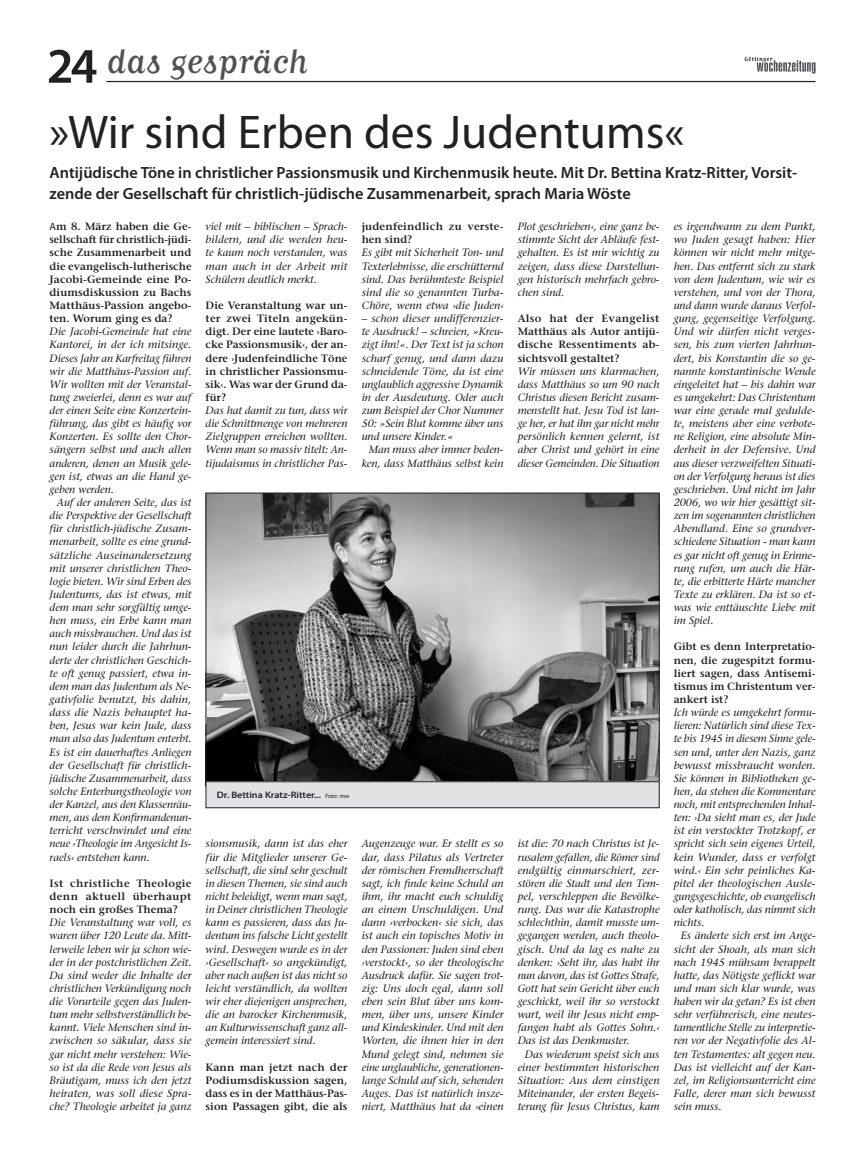
<style>
.page{position:relative;width:851px;height:1170px;background:#fff}
.page>*{position:absolute;margin:0;border:0;box-sizing:border-box;transform-origin:0 0}
.t1{font:47.5px "Myriad Pro";color:#212125}
.t2{font:40px "Matrix Script";color:#515054}
.t3{font:600 16.25px/21.2px "Myriad Pro";color:#212125}
.t4{font:italic 10.62px/13.1px "Stone Serif";color:#212125;text-align:justify}
.t5{font:600 10.62px/13.1px "Stone Serif";letter-spacing:.005em;color:#212125;text-align:justify}
.t6{font:600 semi-expanded 9.38px "Myriad Pro";color:#212125}
.s1{font-family:"Myriad Pro";font-weight:600;font-size:50px;color:#212125}
.s2{font-family:"Myriad Pro";font-weight:400}
.s3{font-weight:400;font-stretch:normal;font-size:6.25px}
</style>
<div class="page">
<svg style="left:744px;top:57px;width:71px;height:17px"></svg>
<hr style="left:106px;top:81px;width:709px;height:1px;background:#212125">
<img style="left:208px;top:494px;width:449px;height:287px">
<div style="left:206px;top:781px;width:453px;height:26px;background:#e0e2e3"></div>
<div style="left:206px;top:781px;width:453px;height:27px;border:1px solid #212125"></div>
<h2 class="t2" style="left:49px;top:42px;width:261px"><span class="s1">24</span> das gespräch</h2>
<h1 class="t1" style="left:50px;top:106px;width:636px">»Wir sind Erben des Judentums«</h1>
<h3 class="t3" style="left:50px;top:162px;width:749px">Antijüdische Töne in christlicher Passionsmusik und Kirchenmusik heute. Mit Dr. Bettina Kratz-Ritter, Vorsit&shy;zende der Gesellschaft für christlich-jüdische Zusammenarbeit, sprach Maria Wöste</h3>
<p class="t5" style="left:50px;top:220px;width:143px"><span class="s2">A</span>m 8. März haben die Ge&shy;sellschaft für christlich-jüdi&shy;sche Zusammenarbeit und die evangelisch-lutherische Jacobi-Gemeinde eine Po&shy;diumsdiskussion zu Bachs Matthäus-Passion angebo&shy;ten. Worum ging es da?</p>
<p class="t4" style="left:50px;top:325px;width:143px">Die Jacobi-Gemeinde hat eine Kantorei, in der ich mitsinge.<br>Dieses Jahr an Karfreitag führen wir die Matthäus-Passion auf.<br>Wir wollten mit der Veranstal&shy;tung zweierlei, denn es war auf der einen Seite eine Konzertein&shy;führung, das gibt es häufig vor Konzerten. Es sollte den Chor&shy;sängern selbst und auch allen anderen, denen an Musik gele&shy;gen ist, etwas an die Hand ge&shy;geben werden.</p>
<p class="t4" style="left:50px;top:496px;width:143px;text-indent:7px">Auf der anderen Seite, das ist die Perspektive der Gesellschaft für christlich-jüdische Zusam&shy;menarbeit, sollte es eine grund&shy;sätzliche Auseinandersetzung mit unserer christlichen Theo&shy;logie bieten. Wir sind Erben des Judentums, das ist etwas, mit dem man sehr sorgfältig umge&shy;hen muss, ein Erbe kann man auch missbrauchen. Und das ist nun leider durch die Jahrhun&shy;derte der christlichen Geschich&shy;te oft genug passiert, etwa in&shy;dem man das Judentum als Ne&shy;gativfolie benutzt, bis dahin, dass die Nazis behauptet ha&shy;ben, Jesus war kein Jude, dass man also das Judentum enterbt.<br>Es ist ein dauerhaftes Anliegen der Gesellschaft für christlich&shy;jüdische Zusammenarbeit, dass solche Enterbungstheologie von der Kanzel, aus den Klassenräu&shy;men, aus dem Konfirmandenun&shy;terricht verschwindet und eine neue ›Theologie im Angesicht Is&shy;raels‹ entstehen kann.</p>
<p class="t5" style="left:50px;top:876px;width:143px">Ist christliche Theologie denn aktuell überhaupt noch ein großes Thema?</p>
<p class="t4" style="left:50px;top:916px;width:143px">Die Veranstaltung war voll, es waren über 120 Leute da. Mitt&shy;lerweile leben wir ja schon wie&shy;der in der postchristlichen Zeit.<br>Da sind weder die Inhalte der christlichen Verkündigung noch die Vorurteile gegen das Juden&shy;tum mehr selbstverständlich be&shy;kannt. Viele Menschen sind in&shy;zwischen so säkular, dass sie gar nicht mehr verstehen: Wie&shy;so ist da die Rede von Jesus als Bräutigam, muss ich den jetzt heiraten, was soll diese Spra&shy;che? Theologie arbeitet ja ganz</p>
<p class="t5" style="left:361px;top:220px;width:143px">judenfeindlich zu verste&shy;hen sind?</p>
<p class="t4" style="left:361px;top:246px;width:143px">Es gibt mit Sicherheit Ton- und Texterlebnisse, die erschütternd sind. Das berühmteste Beispiel sind die so genannten Turba-Chöre, wenn etwa ›die Juden‹</p>
<p class="t4" style="left:361px;top:312px;width:143px">– schon dieser undifferenzier&shy;te Ausdruck! – schreien, »Kreu&shy;zigt ihn!«. Der Text ist ja schon scharf genug, und dann dazu schneidende Töne, da ist eine unglaublich aggressive Dynamik in der Ausdeutung. Oder auch zum Beispiel der Chor Nummer 50: »Sein Blut komme über uns und unsere Kinder.«</p>
<p class="t4" style="left:361px;top:443px;width:143px;text-align:right">Man muss aber immer beden&shy;ken, dass Matthäus selbst kein</p>
<p class="t4" style="left:206px;top:220px;width:143px">viel mit – biblischen – Sprach&shy;bildern, und die werden heu&shy;te kaum noch verstanden, was man auch in der Arbeit mit Schülern deutlich merkt.</p>
<p class="t5" style="left:206px;top:299px;width:143px">Die Veranstaltung war un&shy;ter zwei Titeln angekün&shy;digt. Der eine lautete ›Baro&shy;cke Passionsmusik‹, der an&shy;dere ›Judenfeindliche Töne in christlicher Passionsmu&shy;sik‹. Was war der Grund da&shy;für?</p>
<p class="t4" style="left:206px;top:404px;width:143px">Das hat damit zu tun, dass wir die Schnittmenge von mehreren Zielgruppen erreichen wollten.<br>Wenn man so massiv titelt: An&shy;tijudaismus in christlicher Pas-</p>
<p class="t4" style="left:517px;top:220px;width:143px">Plot geschrieben‹, eine ganz be&shy;stimmte Sicht der Abläufe fest&shy;gehalten. Es ist mir wichtig zu zeigen, dass diese Darstellun&shy;gen historisch mehrfach gebro&shy;chen sind.</p>
<p class="t5" style="left:517px;top:312px;width:143px">Also hat der Evangelist Matthäus als Autor antijü&shy;dische Ressentiments ab&shy;sichtsvoll gestaltet?</p>
<p class="t4" style="left:517px;top:364px;width:143px">Wir müssen uns klarmachen, dass Matthäus so um 90 nach Christus diesen Bericht zusam&shy;menstellt hat. Jesu Tod ist lan&shy;ge her, er hat ihn gar nicht mehr persönlich kennen gelernt, ist aber Christ und gehört in eine dieser Gemeinden. Die Situation</p>
<p class="t4" style="left:673px;top:220px;width:143px">es irgendwann zu dem Punkt, wo Juden gesagt haben: Hier können wir nicht mehr mitge&shy;hen. Das entfernt sich zu stark von dem Judentum, wie wir es verstehen, und von der Thora, und dann wurde daraus Verfol&shy;gung, gegenseitige Verfolgung.<br>Und wir dürfen nicht verges&shy;sen, bis zum vierten Jahrhun&shy;dert, bis Konstantin die so ge&shy;nannte konstantinische Wende eingeleitet hat – bis dahin war es umgekehrt: Das Christentum war eine gerade mal gedulde&shy;te, meistens aber eine verbote&shy;ne Religion, eine absolute Min&shy;derheit in der Defensive. Und aus dieser verzweifelten Situati&shy;on der Verfolgung heraus ist dies geschrieben. Und nicht im Jahr 2006, wo wir hier gesättigt sit&shy;zen im sogenannten christlichen Abendland. Eine so grundver&shy;schiedene Situation - man kann es gar nicht oft genug in Erinne&shy;rung rufen, um auch die Här&shy;te, die erbitterte Härte mancher Texte zu erklären. Da ist so et&shy;was wie enttäuschte Liebe mit im Spiel.</p>
<p class="t5" style="left:673px;top:640px;width:143px">Gibt es denn Interpretatio&shy;nen, die zugespitzt formu&shy;liert sagen, dass Antisemi&shy;tismus im Christentum ver&shy;ankert ist?</p>
<p class="t4" style="left:673px;top:706px;width:143px">Ich würde es umgekehrt formu&shy;lieren: Natürlich sind diese Tex&shy;te bis 1945 in diesem Sinne gele&shy;sen und, unter den Nazis, ganz bewusst missbraucht worden.<br>Sie können in Bibliotheken ge&shy;hen, da stehen die Kommentare noch, mit entsprechenden Inhal&shy;ten: ›Da sieht man es, der Jude ist ein verstockter Trotzkopf, er spricht sich sein eigenes Urteil, kein Wunder, dass er verfolgt wird.‹ Ein sehr peinliches Ka&shy;pitel der theologischen Ausle&shy;gungsgeschichte, ob evangelisch oder katholisch, das nimmt sich nichts.</p>
<p class="t4" style="left:673px;top:929px;width:143px;text-indent:7px">Es änderte sich erst im Ange&shy;sicht der Shoah, als man sich nach 1945 mühsam berappelt hatte, das Nötigste geflickt war und man sich klar wurde, was haben wir da getan? Es ist eben sehr verführerisch, eine neutes&shy;tamentliche Stelle zu interpretie&shy;ren vor der Negativfolie des Al&shy;ten Testamentes: alt gegen neu.<br>Das ist vielleicht auf der Kan&shy;zel, im Religionsunterricht eine Falle, derer man sich bewusst sein muss.</p>
<p class="t6" style="left:217px;top:789px;width:134px">Dr. Bettina Kratz-Ritter... <span class="s3">Foto: mw</span></p>
<p class="t4" style="left:361px;top:837px;width:143px">Augenzeuge war. Er stellt es so dar, dass Pilatus als Vertreter der römischen Fremdherrschaft sagt, ich finde keine Schuld an ihm, ihr macht euch schuldig an einem Unschuldigen. Und dann ›verbocken‹ sie sich, das ist auch ein topisches Motiv in den Passionen: Juden sind eben ›verstockt‹, so der theologische Ausdruck dafür. Sie sagen trot&shy;zig: Uns doch egal, dann soll eben sein Blut über uns kom&shy;men, über uns, unsere Kinder und Kindeskinder. Und mit den Worten, die ihnen hier in den Mund gelegt sind, nehmen sie eine unglaubliche, generationen&shy;lange Schuld auf sich, sehenden Auges. Das ist natürlich insze&shy;niert, Matthäus hat da ›einen</p>
<p class="t4" style="left:206px;top:837px;width:143px">sionsmusik, dann ist das eher für die Mitglieder unserer Ge&shy;sellschaft, die sind sehr geschult in diesen Themen, sie sind auch nicht beleidigt, wenn man sagt, in Deiner christlichen Theologie kann es passieren, dass das Ju&shy;dentum ins falsche Licht gestellt wird. Deswegen wurde es in der ›Gesellschaft‹ so angekündigt, aber nach außen ist das nicht so leicht verständlich, da wollten wir eher diejenigen ansprechen, die an barocker Kirchenmusik, an Kulturwissenschaft ganz all&shy;gemein interessiert sind.</p>
<p class="t5" style="left:206px;top:1060px;width:143px">Kann man jetzt nach der Podiumsdiskussion sagen, dass es in der Matthäus-Pas&shy;sion Passagen gibt, die als</p>
<p class="t4" style="left:517px;top:837px;width:143px">ist die: 70 nach Christus ist Je&shy;rusalem gefallen, die Römer sind endgültig einmarschiert, zer&shy;stören die Stadt und den Tem&shy;pel, verschleppen die Bevölke&shy;rung. Das war die Katastrophe schlechthin, damit musste um&shy;gegangen werden, auch theolo&shy;gisch. Und da lag es nahe zu denken: ›Seht ihr, das habt ihr nun davon, das ist Gottes Strafe, Gott hat sein Gericht über euch geschickt, weil ihr so verstockt wart, weil ihr Jesus nicht emp&shy;fangen habt als Gottes Sohn.‹ Das ist das Denkmuster.</p>
<p class="t4" style="left:517px;top:1047px;width:143px;text-indent:7px">Das wiederum speist sich aus einer bestimmten historischen Situation: Aus dem einstigen Miteinander, der ersten Begeis&shy;terung für Jesus Christus, kam</p>
</div>
